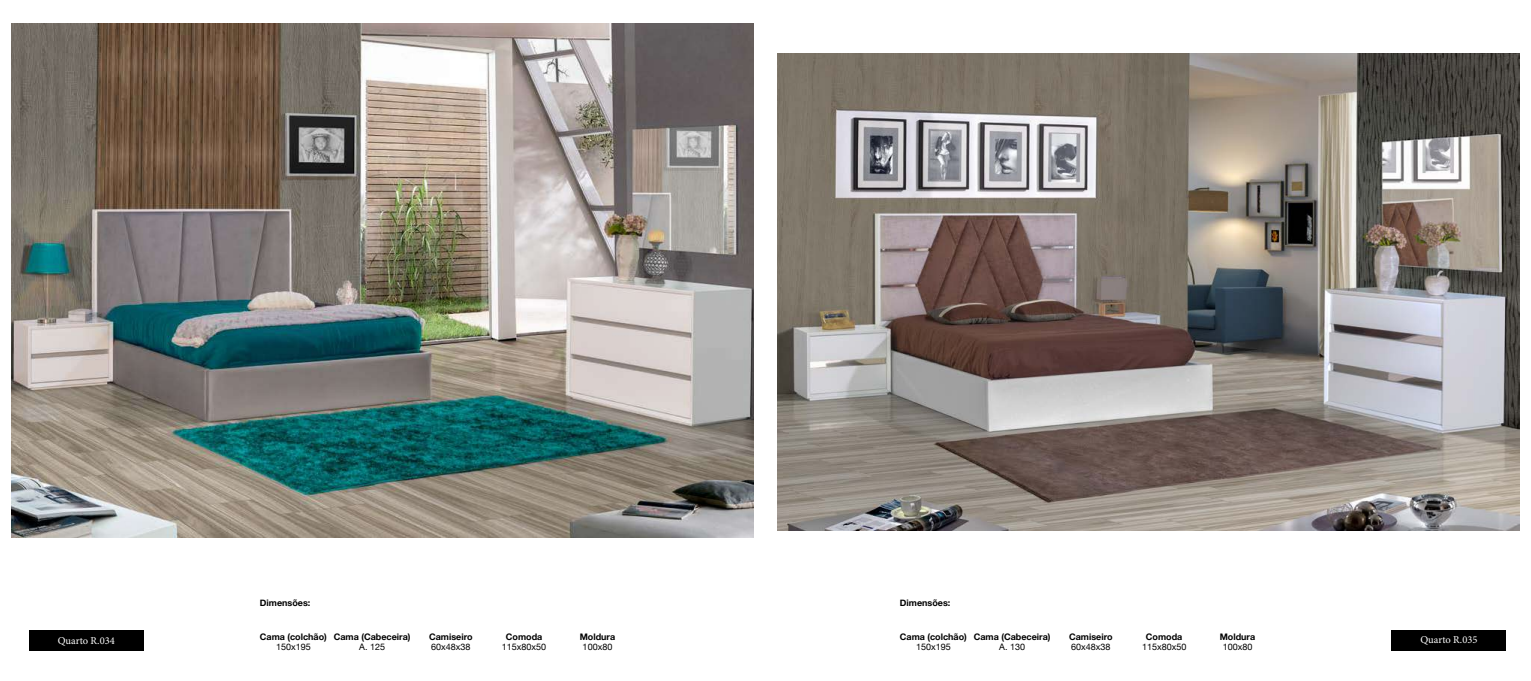
<style>
.page{position:relative;width:1531px;height:681px;background:#fff}
.page>*{position:absolute;margin:0;border:0;box-sizing:border-box;transform-origin:0 0}
.t1{font:10.5px "Minion Pro";color:#fff}
.t2{font:700 9px "Helvetica Neue";color:#000}
.t3{font:9px "Helvetica Neue";color:#000}
</style>
<div class="page">
<img style="left:12px;top:23px;width:742px;height:514px">
<div style="left:29px;top:630px;width:114px;height:20px;background:#000"></div>
<img style="left:777px;top:53px;width:742px;height:477px">
<div style="left:1392px;top:630px;width:114px;height:20px;background:#000"></div>
<p class="t1" style="left:58px;top:633px;width:59px">Quarto R.034</p>
<p class="t2" style="left:260px;top:595px;width:52px">Dimensões:</p>
<p class="t2" style="left:260px;top:629px;width:68px">Cama (colchão)</p>
<p class="t3" style="left:276px;top:640px;width:36px">150x195</p>
<p class="t2" style="left:334px;top:629px;width:78px">Cama (Cabeceira)</p>
<p class="t3" style="left:359px;top:640px;width:27px">A. 125</p>
<p class="t2" style="left:429px;top:629px;width:45px">Camiseiro</p>
<p class="t3" style="left:431px;top:640px;width:41px">60x48x38</p>
<p class="t2" style="left:506px;top:629px;width:38px">Comoda</p>
<p class="t3" style="left:502px;top:640px;width:46px">115x80x50</p>
<p class="t2" style="left:580px;top:629px;width:37px">Moldura</p>
<p class="t3" style="left:583px;top:640px;width:31px">100x80</p>
<p class="t2" style="left:900px;top:595px;width:52px">Dimensões:</p>
<p class="t2" style="left:900px;top:629px;width:68px">Cama (colchão)</p>
<p class="t3" style="left:916px;top:640px;width:36px">150x195</p>
<p class="t2" style="left:974px;top:629px;width:78px">Cama (Cabeceira)</p>
<p class="t3" style="left:999px;top:640px;width:27px">A. 130</p>
<p class="t2" style="left:1069px;top:629px;width:45px">Camiseiro</p>
<p class="t3" style="left:1071px;top:640px;width:41px">60x48x38</p>
<p class="t2" style="left:1146px;top:629px;width:38px">Comoda</p>
<p class="t3" style="left:1142px;top:640px;width:46px">115x80x50</p>
<p class="t2" style="left:1220px;top:629px;width:37px">Moldura</p>
<p class="t3" style="left:1222px;top:640px;width:31px">100x80</p>
<p class="t1" style="left:1420px;top:632px;width:59px">Quarto R.035</p>
</div>
